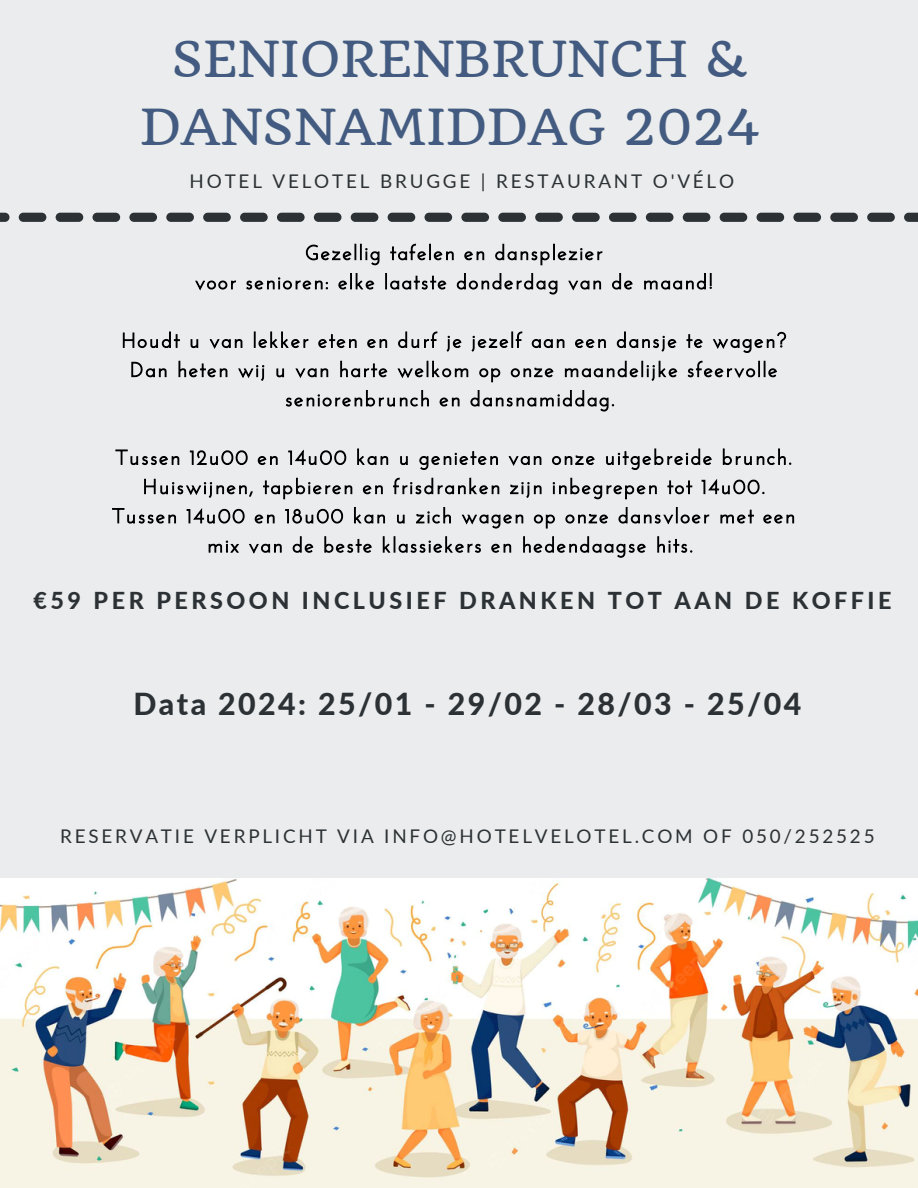
<style>
.page{position:relative;width:918px;height:1188px;background:#eaeced}
.page>*{position:absolute;margin:0;border:0;box-sizing:border-box;transform-origin:0 0}
.t1{font:48.45px/67.5px "Quando";color:#435b80;text-align:center}
.t2{font:800 30.3px "Lato";letter-spacing:.08em;color:#2c3135}
.t3{font:800 23.4px "Lato";letter-spacing:.15em;color:#2c3135}
.t4{font:18.9px "Lato";letter-spacing:.15em;color:#2c3135}
</style>
<div class="page">
<svg style="left:0;top:213px;width:9px;height:9px"></svg>
<svg style="left:19px;top:213px;width:899px;height:9px"></svg>
<svg style="left:305px;top:243px;width:298px;height:23px"></svg>
<svg style="left:195px;top:273px;width:517px;height:22px"></svg>
<svg style="left:122px;top:331px;width:665px;height:22px"></svg>
<svg style="left:131px;top:360px;width:646px;height:23px"></svg>
<svg style="left:285px;top:390px;width:330px;height:22px"></svg>
<svg style="left:115px;top:448px;width:677px;height:22px"></svg>
<svg style="left:144px;top:477px;width:621px;height:23px"></svg>
<svg style="left:112px;top:507px;width:683px;height:22px"></svg>
<svg style="left:208px;top:536px;width:485px;height:22px"></svg>
<img style="left:0;top:878px;width:918px;height:310px">
<p class="t1" style="left:140px;top:26px;width:622px">SENIORENBRUNCH &amp;<br>DANSNAMIDDAG 2024</p>
<p class="t4" style="left:190px;top:170px;width:546px">HOTEL VELOTEL BRUGGE | RESTAURANT O'VÉLO</p>
<p class="t3" style="left:33px;top:586px;width:860px">€59 PER PERSOON INCLUSIEF DRANKEN TOT AAN DE KOFFIE</p>
<p class="t2" style="left:133px;top:685px;width:669px">Data 2024: 25/01 - 29/02 - 28/03 - 25/04</p>
<p class="t4" style="left:60px;top:824px;width:816px">RESERVATIE VERPLICHT VIA INFO@HOTELVELOTEL.COM OF 050/252525</p>
</div>
